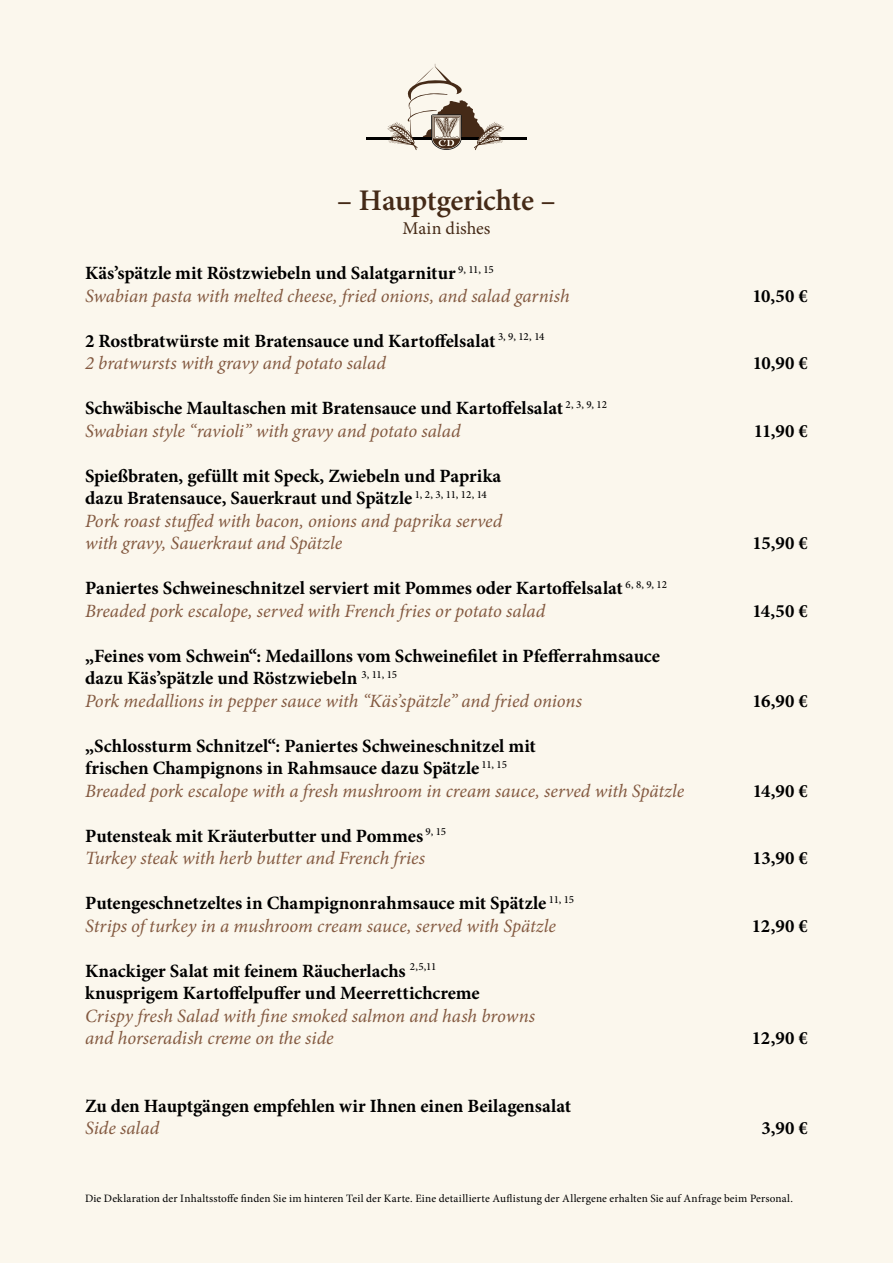
<style>
.page{position:relative;width:893px;height:1263px;background:#fbf7ed}
.page>*{position:absolute;margin:0;border:0;box-sizing:border-box;transform-origin:0 0}
.t1{font:600 30px "Minion Pro";letter-spacing:-.015em;color:#452a17}
.t2{font:700 18.75px/22.5px "Minion Pro";color:#000}
.t3{font:italic 18.75px/22.5px "Minion Pro";letter-spacing:-.005em;color:#835940}
.t4{font:18px "Minion Pro";letter-spacing:.005em;color:#452a17}
.t5{font:11.25px "Minion Pro";letter-spacing:.015em;color:#000}
.s1{font-weight:700;font-style:normal;color:#000}
.s2{font-weight:400;font-style:italic;color:#835940}
</style>
<div class="page">
<hr style="left:499px;top:137px;width:28px;height:2px;background:#000">
<hr style="left:366px;top:137px;width:26px;height:2px;background:#000">
<svg style="left:387px;top:64px;width:117px;height:86px"></svg>
<h1 class="t1" style="left:337px;top:180px;width:221px">– Hauptgerichte –</h1>
<p class="t4" style="left:402px;top:216px;width:90px">Main dishes</p>
<p class="t3" style="left:85px;top:262px;width:486px"><span class="s1">Käs’spätzle mit Röstzwiebeln und Salatgarnitur</span> <sup>9,</sup> <sup>11,</sup> <sup>15<br></sup>Swabian pasta with melted cheese, fried onions, and salad garnish</p>
<p class="t2" style="left:85px;top:329px;width:461px">2 Rostbratwürste mit Bratensauce und Kartoffelsalat <sup>3,</sup> <sup>9,</sup> <sup>12,</sup> <sup>14<br></sup><span class="s2">2 bratwursts with gravy and potato salad</span></p>
<p class="t2" style="left:85px;top:397px;width:524px">Schwäbische Maultaschen mit Bratensauce und Kartoffelsalat <sup>2,</sup> <sup>3,</sup> <sup>9,</sup> <sup>12<br></sup><span class="s2">Swabian style “ravioli” with gravy and potato salad</span></p>
<p class="t2" style="left:85px;top:464px;width:419px">Spießbraten, gefüllt mit Speck, Zwiebeln und Paprika dazu Bratensauce, Sauerkraut und Spätzle <sup>1,</sup> <sup>2,</sup> <sup>3,</sup> <sup>11,</sup> <sup>12,</sup> <sup>14<br></sup><span class="s2">Pork roast stuffed with bacon, onions and paprika served with gravy, Sauerkraut and Spätzle</span></p>
<p class="t2" style="left:85px;top:577px;width:584px">Paniertes Schweineschnitzel serviert mit Pommes oder Kartoffelsalat <sup>6,</sup> <sup>8,</sup> <sup>9,</sup> <sup>12<br></sup><span class="s2">Breaded pork escalope, served with French fries or potato salad</span></p>
<p class="t2" style="left:85px;top:644px;width:576px">„Feines vom Schwein“: Medaillons vom Schweinefilet in Pfefferrahmsauce dazu Käs’spätzle und Röstzwiebeln <sup>3,</sup> <sup>11,</sup> <sup>15<br></sup><span class="s2">Pork medallions in pepper sauce with “Käs’spätzle” and fried onions</span></p>
<p class="t2" style="left:85px;top:734px;width:601px">„Schlossturm Schnitzel“: Paniertes Schweineschnitzel mit<br>frischen Champignons in Rahmsauce dazu Spätzle <sup>11,</sup> <sup>15<br></sup><span class="s2">Breaded pork escalope with a fresh mushroom in cream sauce, served with Spätzle</span></p>
<p class="t3" style="left:85px;top:824px;width:363px"><span class="s1">Putensteak mit Kräuterbutter und Pommes</span> <sup>9,</sup> <sup>15<br></sup>Turkey steak with herb butter and French fries</p>
<p class="t3" style="left:85px;top:892px;width:491px"><span class="s1">Putengeschnetzeltes in Champignonrahmsauce mit Spätzle</span> <sup>11,</sup> <sup>15<br></sup>Strips of turkey in a mushroom cream sauce, served with Spätzle</p>
<p class="t2" style="left:85px;top:959px;width:396px">Knackiger Salat mit feinem Räucherlachs <sup>2,5,11 </sup>knusprigem Kartoffelpuffer und Meerrettichcreme</p>
<p class="t3" style="left:85px;top:1004px;width:452px">Crispy fresh Salad with fine smoked salmon and hash browns and horseradish creme on the side</p>
<p class="t2" style="left:752px;top:284px;width:57px">10,50 €</p>
<p class="t2" style="left:753px;top:352px;width:57px">10,90 €</p>
<p class="t2" style="left:754px;top:419px;width:56px">11,90 €</p>
<p class="t2" style="left:753px;top:532px;width:57px">15,90 €</p>
<p class="t2" style="left:752px;top:599px;width:57px">14,50 €</p>
<p class="t2" style="left:753px;top:689px;width:57px">16,90 €</p>
<p class="t2" style="left:753px;top:779px;width:57px">14,90 €</p>
<p class="t2" style="left:753px;top:847px;width:57px">13,90 €</p>
<p class="t2" style="left:752px;top:914px;width:57px">12,90 €</p>
<p class="t2" style="left:752px;top:1027px;width:57px">12,90 €</p>
<p class="t2" style="left:85px;top:1094px;width:488px">Zu den Hauptgängen empfehlen wir Ihnen einen Beilagensalat</p>
<p class="t3" style="left:85px;top:1117px;width:76px">Side salad</p>
<p class="t2" style="left:761px;top:1117px;width:48px">3,90 €</p>
<p class="t5" style="left:85px;top:1190px;width:709px">Die Deklaration der Inhaltsstoffe finden Sie im hinteren Teil der Karte. Eine detaillierte Auflistung der Allergene erhalten Sie auf Anfrage beim Personal.</p>
</div>
